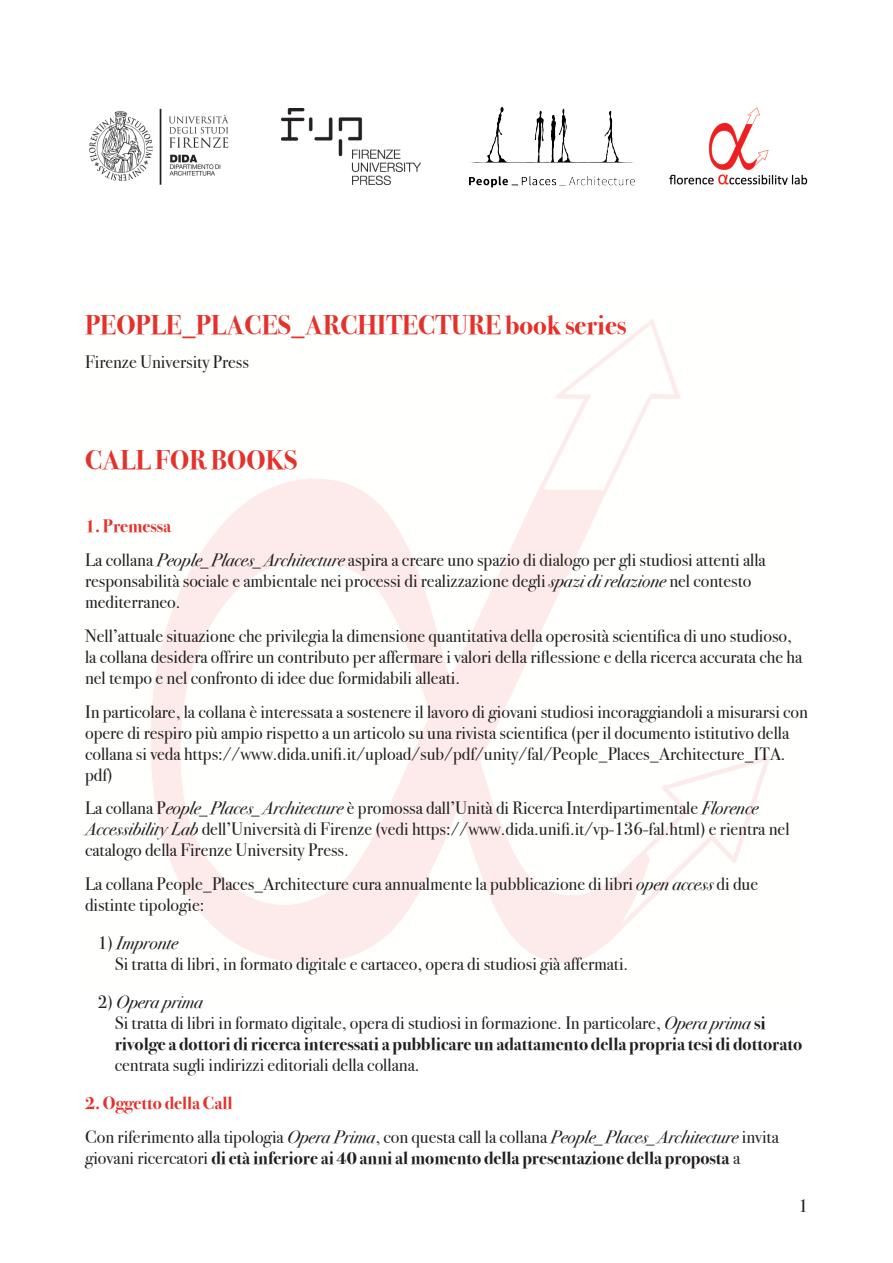
<style>
.page{position:relative;width:893px;height:1263px;background:#fff}
.page>*{position:absolute;margin:0;border:0;box-sizing:border-box;transform-origin:0 0}
.List_Paragraph{font:700 27px "Bodoni Svty Two ITCTT";color:#e4322b}
.elenco{font:18px/21px "Bodoni Svty Two ITCTT";color:#231f20}
.List_Paragraph-2{font:700 18px "Bodoni Svty Two ITCTT";color:#e4322b}
.s1{font-style:italic}
.s2{font-weight:700}
</style>
<div class="page">
<img style="left:89px;top:108px;width:140px;height:77px">
<img style="left:669px;top:107px;width:139px;height:78px">
<img style="left:469px;top:108px;width:166px;height:80px">
<img style="left:282px;top:108px;width:138px;height:77px">
<p class="List_Paragraph" style="left:85px;top:303px;width:543px">PEOPLE_PLACES_ARCHITECTURE book series</p>
<p class="elenco" style="left:85px;top:349px;width:165px">Firenze University Press</p>
<p class="List_Paragraph" style="left:85px;top:438px;width:214px">CALL FOR BOOKS</p>
<p class="List_Paragraph-2" style="left:85px;top:511px;width:88px">1. Premessa</p>
<p class="elenco" style="left:85px;top:547px;width:682px">La collana <span class="s1">People_Places_Architecture</span> aspira a creare uno spazio di dialogo per gli studiosi attenti alla responsabilità sociale e ambientale nei processi di realizzazione degli <span class="s1">spazi di relazione</span> nel contesto mediterraneo.</p>
<p class="elenco" style="left:85px;top:623px;width:719px">Nell’attuale situazione che privilegia la dimensione quantitativa della operosità scientifica di uno studioso, la collana desidera offrire un contributo per affermare i valori della riflessione e della ricerca accurata che ha nel tempo e nel confronto di idee due formidabili alleati.</p>
<p class="elenco" style="left:85px;top:699px;width:724px">In particolare, la collana è interessata a sostenere il lavoro di giovani studiosi incoraggiandoli a misurarsi con opere di respiro più ampio rispetto a un articolo su una rivista scientifica (per il documento istitutivo della collana si veda https://www.dida.unifi.it/upload/sub/pdf/unity/fal/People_Places_Architecture_ITA. pdf)</p>
<p class="elenco" style="left:85px;top:796px;width:706px">La collana P<span class="s1">eople_Places_Architecture</span> è promossa dall’Unità di Ricerca Interdipartimentale <span class="s1">Florence<br>Accessibility Lab</span> dell’Università di Firenze (vedi https://www.dida.unifi.it/vp-136-fal.html) e rientra nel catalogo della Firenze University Press.</p>
<p class="elenco" style="left:85px;top:871px;width:675px">La collana People_Places_Architecture cura annualmente la pubblicazione di libri <span class="s1">open access</span> di due distinte tipologie:</p>
<p class="elenco" style="left:115px;top:930px;width:515px;text-indent:-17px">1) <span class="s1">Impronte<br></span>Si tratta di libri, in formato digitale e cartaceo, opera di studiosi già affermati.</p>
<p class="elenco" style="left:115px;top:989px;width:689px;text-indent:-17px">2) <span class="s1">Opera prima<br></span>Si tratta di libri in formato digitale, opera di studiosi in formazione. In particolare, <span class="s1">Opera prima</span> <span class="s2">si rivolge a dottori di ricerca interessati a pubblicare un adattamento della propria tesi di dottorato </span>centrata sugli indirizzi editoriali della collana.</p>
<p class="List_Paragraph-2" style="left:85px;top:1088px;width:149px">2. Oggetto della Call</p>
<p class="elenco" style="left:85px;top:1124px;width:695px">Con riferimento alla tipologia <span class="s1">Opera Prima</span>, con questa call la collana <span class="s1">People_Places_Architecture</span> invita giovani ricercatori <span class="s2">di età inferiore ai 40 anni al momento della presentazione della proposta</span> a</p>
<p class="elenco" style="left:798px;top:1193px;width:11px">1</p>
</div>
